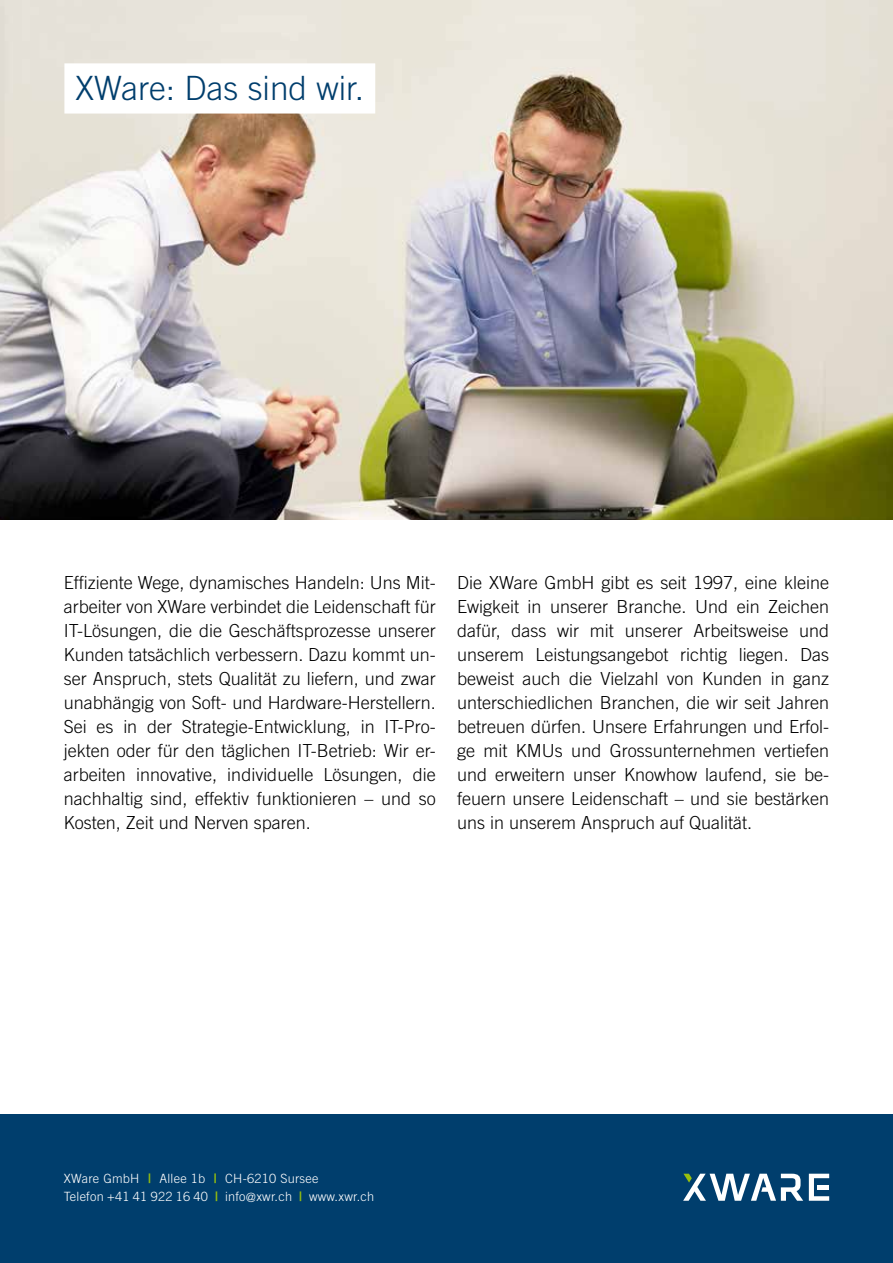
<style>
.page{position:relative;width:893px;height:1263px;background:#fff}
.page>*{position:absolute;margin:0;border:0;box-sizing:border-box;transform-origin:0 0}
.t1{font:300 33.45px "Trade Gothic";color:#003e6d}
.t2{font:300 18px/24px "Trade Gothic";color:#000;text-align:justify}
.t3{font:300 12.75px/18px "Trade Gothic";letter-spacing:.02em;color:#fff}
.s1{font-family:"Trade Gothic Bold Two";font-weight:400;font-size:13.05px;color:#97bf0d}
</style>
<div class="page">
<img style="left:0;top:0;width:893px;height:520px">
<div style="left:0;top:1114px;width:893px;height:149px;background:#003e6d"></div>
<div style="left:64px;top:63px;width:311px;height:51px;background:#fff"></div>
<svg style="left:809px;top:1174px;width:20px;height:27px"></svg>
<hr style="left:817px;top:1185px;width:12px;height:4px;background:#fff">
<svg style="left:683px;top:1174px;width:120px;height:27px"></svg>
<h1 class="t1" style="left:75px;top:68px;width:290px">XWare: Das sind wir.</h1>
<p class="t2" style="left:64px;top:570px;width:374px">Effiziente Wege, dynamisches Handeln: Uns Mit&shy;arbeiter von XWare verbindet die Leidenschaft für IT-Lösungen, die die Geschäftsprozesse unserer Kunden tatsächlich verbessern. Dazu kommt un&shy;ser Anspruch, stets Qualität zu liefern, und zwar unabhängig von Soft- und Hardware-Herstellern.<br>Sei es in der Strategie-Entwicklung, in IT-Pro&shy;jekten oder für den täglichen IT-Betrieb: Wir er&shy;arbeiten innovative, individuelle Lösungen, die nachhaltig sind, effektiv funktionieren – und so Kosten, Zeit und Nerven sparen.</p>
<p class="t2" style="left:457px;top:570px;width:374px">Die XWare GmbH gibt es seit 1997, eine kleine Ewigkeit in unserer Branche. Und ein Zeichen dafür, dass wir mit unserer Arbeitsweise und unserem Leistungsangebot richtig liegen. Das beweist auch die Vielzahl von Kunden in ganz unterschiedlichen Branchen, die wir seit Jahren betreuen dürfen. Unsere Erfahrungen und Erfol&shy;ge mit KMUs und Grossunternehmen vertiefen und erweitern unser Knowhow laufend, sie be&shy;feuern unsere Leidenschaft – und sie bestärken uns in unserem Anspruch auf Qualität.</p>
<p class="t3" style="left:64px;top:1169px;width:312px">XWare GmbH <span class="s1">|</span> Allee 1b <span class="s1">|</span> CH-6210 Sursee<br>Telefon +41 41 922 16 40 <span class="s1">|</span> info@xwr.ch <span class="s1">|</span> www.xwr.ch</p>
</div>
